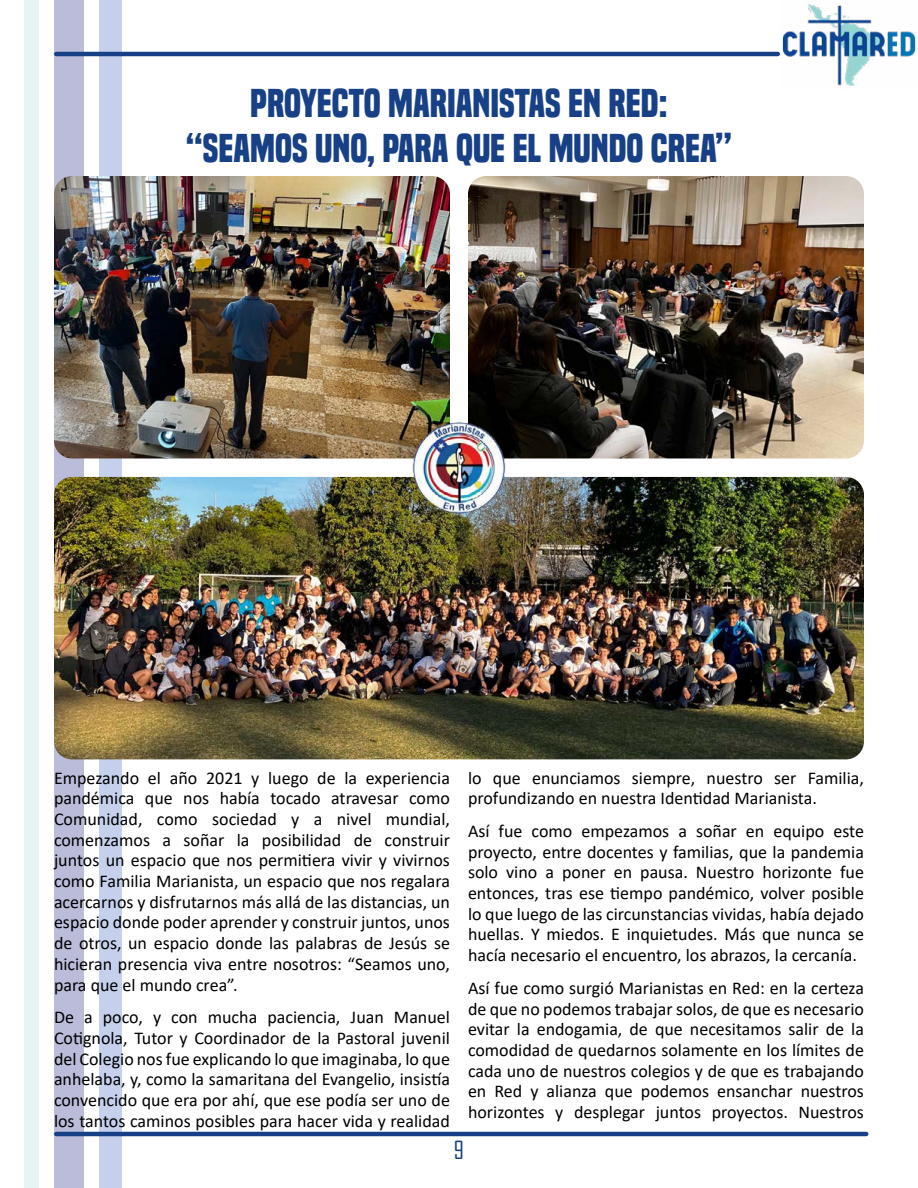
<style>
.page{position:relative;width:918px;height:1188px;background:#fff}
.page>*{position:absolute;margin:0;border:0;box-sizing:border-box;transform-origin:0 0}
.t1{font:700 37.5px/45px "Built Titling Rg";color:#174087;text-align:center}
.t2{font:24px "Agency FB";color:#174087}
.t3{font:18px/20.7px "Calibri";color:#000;text-align:justify}
</style>
<div class="page">
<div style="left:100px;top:0;width:22px;height:1188px;background:#c4d0ec"></div>
<div style="left:54px;top:0;width:30px;height:1188px;background:#babcda"></div>
<div style="left:24px;top:0;width:15px;height:1188px;background:#e7f4f4"></div>
<img style="left:782px;top:4px;width:134px;height:82px">
<hr style="left:56px;top:1132px;width:810px;height:4px;background:#174087">
<hr style="left:56px;top:52px;width:722px;height:4px;background:#174087">
<img style="left:54px;top:176px;width:396px;height:282px">
<img style="left:468px;top:176px;width:396px;height:282px">
<img style="left:54px;top:477px;width:810px;height:282px">
<img style="left:410px;top:419px;width:98px;height:98px">
<h1 class="t1" style="left:186px;top:81px;width:548px">PROYECTO MARIANISTAS EN RED: “SEAMOS UNO, PARA QUE EL MUNDO CREA”</h1>
<p class="t3" style="left:54px;top:767px;width:398px">Empezando el año 2021 y luego de la experiencia pandémica que nos había tocado atravesar como Comunidad, como sociedad y a nivel mundial, comenzamos a soñar la posibilidad de construir juntos un espacio que nos permitiera vivir y vivirnos como Familia Marianista, un espacio que nos regalara acercarnos y disfrutarnos más allá de las distancias, un espacio donde poder aprender y construir juntos, unos de otros, un espacio donde las palabras de Jesús se hicieran presencia viva entre nosotros: “Seamos uno, para que el mundo crea”.</p>
<p class="t3" style="left:54px;top:1006px;width:397px">De a poco, y con mucha paciencia, Juan Manuel Cotignola, Tutor y Coordinador de la Pastoral juvenil del Colegio nos fue explicando lo que imaginaba, lo que anhelaba, y, como la samaritana del Evangelio, insistía convencido que era por ahí, que ese podía ser uno de los tantos caminos posibles para hacer vida y realidad</p>
<p class="t3" style="left:468px;top:767px;width:397px">lo que enunciamos siempre, nuestro ser Familia, profundizando en nuestra Identidad Marianista.</p>
<p class="t3" style="left:468px;top:820px;width:398px">Así fue como empezamos a soñar en equipo este proyecto, entre docentes y familias, que la pandemia solo vino a poner en pausa. Nuestro horizonte fue entonces, tras ese tiempo pandémico, volver posible lo que luego de las circunstancias vividas, había dejado huellas. Y miedos. E inquietudes. Más que nunca se hacía necesario el encuentro, los abrazos, la cercanía.</p>
<p class="t3" style="left:468px;top:977px;width:397px">Así fue como surgió Marianistas en Red: en la certeza de que no podemos trabajar solos, de que es necesario evitar la endogamia, de que necesitamos salir de la comodidad de quedarnos solamente en los límites de cada uno de nuestros colegios y de que es trabajando en Red y alianza que podemos ensanchar nuestros horizontes y desplegar juntos proyectos. Nuestros</p>
<h2 class="t2" style="left:454px;top:1136px;width:12px">9</h2>
</div>
